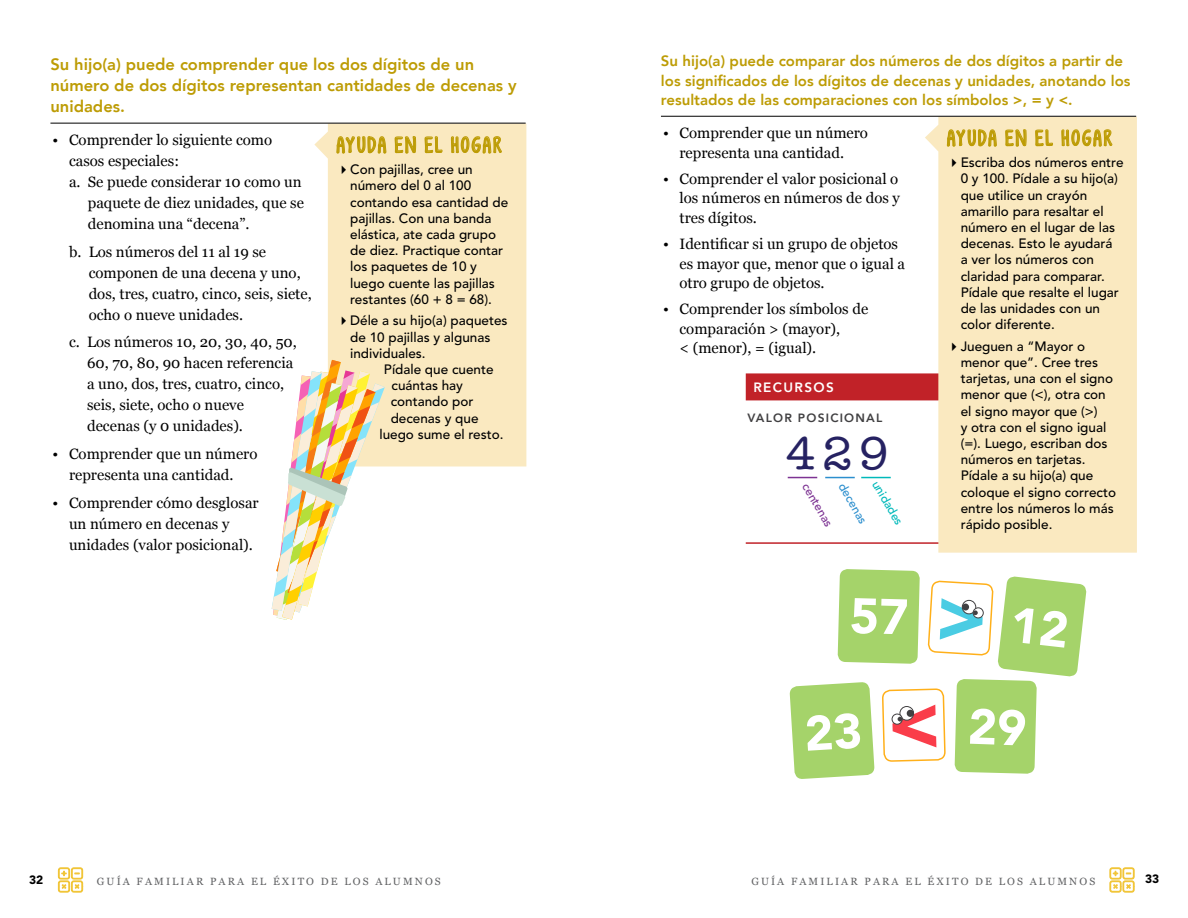
<style>
.page{position:relative;width:1188px;height:918px;background:#fff}
.page>*{position:absolute;margin:0;border:0;box-sizing:border-box;transform-origin:0 0}
.t1{font:500 46.5px "American Typewriter Std";color:#262262}
.t2{font:22.5px "KG Empireof Dirt";letter-spacing:.105em;color:#bd9c05}
.t3{font:800 16.5px/21px "Avenir LT";color:#bd9c05}
.t4{font:15px/21px "Georgia";color:#000}
.t5{font:800 15px/19.5px "Avenir LT";color:#bd9c05}
.t6{font:500 13.5px/16.2px "Avenir";color:#000}
.t7{font:800 13.5px "Avenir LT";letter-spacing:.1em;color:#fff}
.t8{font:800 12px "Avenir LT";letter-spacing:.1em;color:#414042}
.t9{font:500 12px "Avenir";color:#7d3393}
.t10{font:500 12px "Avenir";color:#00b9ba}
.t11{font:500 12px "Avenir";color:#2c8fce}
.t12{font:900 12px "Avenir";color:#000}
.t13{font:10.5px "Georgia";letter-spacing:.2em;color:#616264}
</style>
<div class="page">
<div style="left:314px;top:124px;width:212px;height:342px;background:#fae9c0"></div>
<svg style="left:336px;top:136px;width:50px;height:57px;background:#f3e0ab"></svg>
<svg style="left:395px;top:122px;width:21px;height:31px"></svg>
<svg style="left:425px;top:136px;width:17px;height:17px"></svg>
<svg style="left:451px;top:136px;width:51px;height:57px;background:#f2e0aa"></svg>
<hr style="left:50px;top:123px;width:476px;height:1px;background:#000">
<svg style="left:272px;top:360px;width:113px;height:260px"></svg>
<div style="left:746px;top:373px;width:277px;height:27px;background:#c12228"></div>
<hr style="left:746px;top:542px;width:362px;height:2px;background:#c12228">
<svg style="left:925px;top:117px;width:212px;height:436px;background:#fae9c3"></svg>
<svg style="left:947px;top:129px;width:50px;height:58px;background:#f3e0ab"></svg>
<svg style="left:1005px;top:115px;width:22px;height:32px"></svg>
<svg style="left:1035px;top:129px;width:18px;height:17px"></svg>
<svg style="left:1061px;top:129px;width:51px;height:58px;background:#f3e0aa"></svg>
<hr style="left:661px;top:116px;width:475px;height:1px;background:#000">
<svg style="left:788px;top:477px;width:29px;height:1px"></svg>
<hr style="left:825px;top:477px;width:30px;height:1px;background:#2c8fce">
<hr style="left:861px;top:477px;width:30px;height:1px;background:#00b9ba">
<svg style="left:789px;top:569px;width:298px;height:210px"></svg>
<svg style="left:1109px;top:867px;width:26px;height:26px"></svg>
<svg style="left:58px;top:867px;width:25px;height:26px"></svg>
<p class="t3" style="left:50px;top:54px;width:468px">Su hijo(a) puede comprender que los dos dígitos de un número de dos dígitos representan cantidades de decenas y unidades.</p>
<h2 class="t2" style="left:337px;top:132px;width:166px">AYUDA EN EL HOGAR</h2>
<p class="t6" style="left:350px;top:162px;width:160px;text-indent:-14px">✔Con pajillas, cree un número del 0 al 100 contando esa cantidad de pajillas. Con una banda elástica, ate cada grupo de diez. Practique contar los paquetes de 10 y luego cuente las pajillas restantes (60 + 8 = 68).</p>
<p class="t6" style="left:350px;top:313px;width:159px;text-indent:-14px">✔Déle a su hijo(a) paquetes de 10 pajillas y algunas individuales.</p>
<p class="t6" style="left:384px;top:362px;width:111px">Pídale que cuente</p>
<p class="t6" style="left:392px;top:378px;width:73px">cuántas hay</p>
<p class="t6" style="left:391px;top:394px;width:84px">contando por</p>
<p class="t6" style="left:391px;top:410px;width:89px">decenas y que</p>
<p class="t6" style="left:379px;top:426px;width:126px">luego sume el resto.</p>
<p class="t4" style="left:52px;top:129px;width:221px">• Comprender lo siguiente como</p>
<p class="t4" style="left:69px;top:150px;width:112px">casos especiales:</p>
<p class="t4" style="left:69px;top:171px;width:234px">a. Se puede considerar 10 como un</p>
<p class="t4" style="left:88px;top:192px;width:218px">paquete de diez unidades, que se</p>
<p class="t4" style="left:88px;top:213px;width:163px">denomina una “decena”.</p>
<p class="t4" style="left:89px;top:240px;width:225px;text-indent:-20px">b. Los números del 11 al 19 se componen de una decena y uno, dos, tres, cuatro, cinco, seis, siete, ocho o nueve unidades.</p>
<p class="t4" style="left:87px;top:331px;width:211px;text-indent:-18px">c. Los números 10, 20, 30, 40, 50,<br>60, 70, 80, 90 hacen referencia a uno, dos, tres, cuatro, cinco, seis, siete, ocho o nueve decenas (y 0 unidades).</p>
<p class="t4" style="left:53px;top:443px;width:207px;text-align:center">• Comprender que un número representa una cantidad.</p>
<p class="t4" style="left:69px;top:492px;width:191px;text-indent:-16px">• Comprender cómo desglosar un número en decenas y unidades (valor posicional).</p>
<p class="t5" style="left:661px;top:51px;width:471px">Su hijo(a) puede comparar dos números de dos dígitos a partir de los significados de los dígitos de decenas y unidades, anotando los resultados de las comparaciones con los símbolos &gt;, = y &lt;.</p>
<h2 class="t2" style="left:947px;top:125px;width:166px">AYUDA EN EL HOGAR</h2>
<p class="t6" style="left:961px;top:155px;width:164px;text-indent:-14px">✔Escriba dos números entre<br>0 y 100. Pídale a su hijo(a) que utilice un crayón amarillo para resaltar el número en el lugar de las decenas. Esto le ayudará<br>a ver los números con claridad para comparar.<br>Pídale que resalte el lugar de las unidades con un color diferente.</p>
<p class="t6" style="left:961px;top:338px;width:157px;text-indent:-14px">✔Jueguen a “Mayor o menor que”. Cree tres tarjetas, una con el signo menor que (&lt;), otra con el signo mayor que (&gt;)<br>y otra con el signo igual (=). Luego, escriban dos números en tarjetas.<br>Pídale a su hijo(a) que coloque el signo correcto entre los números lo más rápido posible.</p>
<p class="t4" style="left:663px;top:123px;width:207px;line-height:19.5px;text-align:center">• Comprender que un número representa una cantidad.</p>
<p class="t4" style="left:680px;top:168px;width:222px;line-height:19.5px;text-align:justify;text-indent:-16px">• Comprender el valor posicional o los números en números de dos y tres dígitos.</p>
<p class="t4" style="left:680px;top:234px;width:227px;line-height:19.5px;text-indent:-16px">• Identificar si un grupo de objetos es mayor que, menor que o igual a otro grupo de objetos.</p>
<p class="t4" style="left:680px;top:299px;width:190px;line-height:19.5px;text-indent:-16px">• Comprender los símbolos de comparación &gt; (mayor),<br>&lt; (menor), = (igual).</p>
<p class="t7" style="left:753px;top:379px;width:82px">RECURSOS</p>
<p class="t8" style="left:747px;top:411px;width:136px">VALOR POSICIONAL</p>
<h1 class="t1" style="left:786px;top:428px;width:105px">429</h1>
<p class="t9" style="left:811px;top:480px;width:50px;rotate:60deg">centenas</p>
<p class="t11" style="left:848px;top:480px;width:46px;rotate:60deg">decenas</p>
<p class="t10" style="left:882px;top:478px;width:51px;rotate:60deg">unidades</p>
<p class="t12" style="left:29px;top:873px;width:16px">32</p>
<p class="t13" style="left:97px;top:873px;width:345px">GUÍA FAMILIAR PARA EL ÉXITO DE LOS ALUMNOS</p>
<p class="t13" style="left:751px;top:873px;width:345px">GUÍA FAMILIAR PARA EL ÉXITO DE LOS ALUMNOS</p>
<p class="t12" style="left:1145px;top:871px;width:16px">33</p>
</div>
